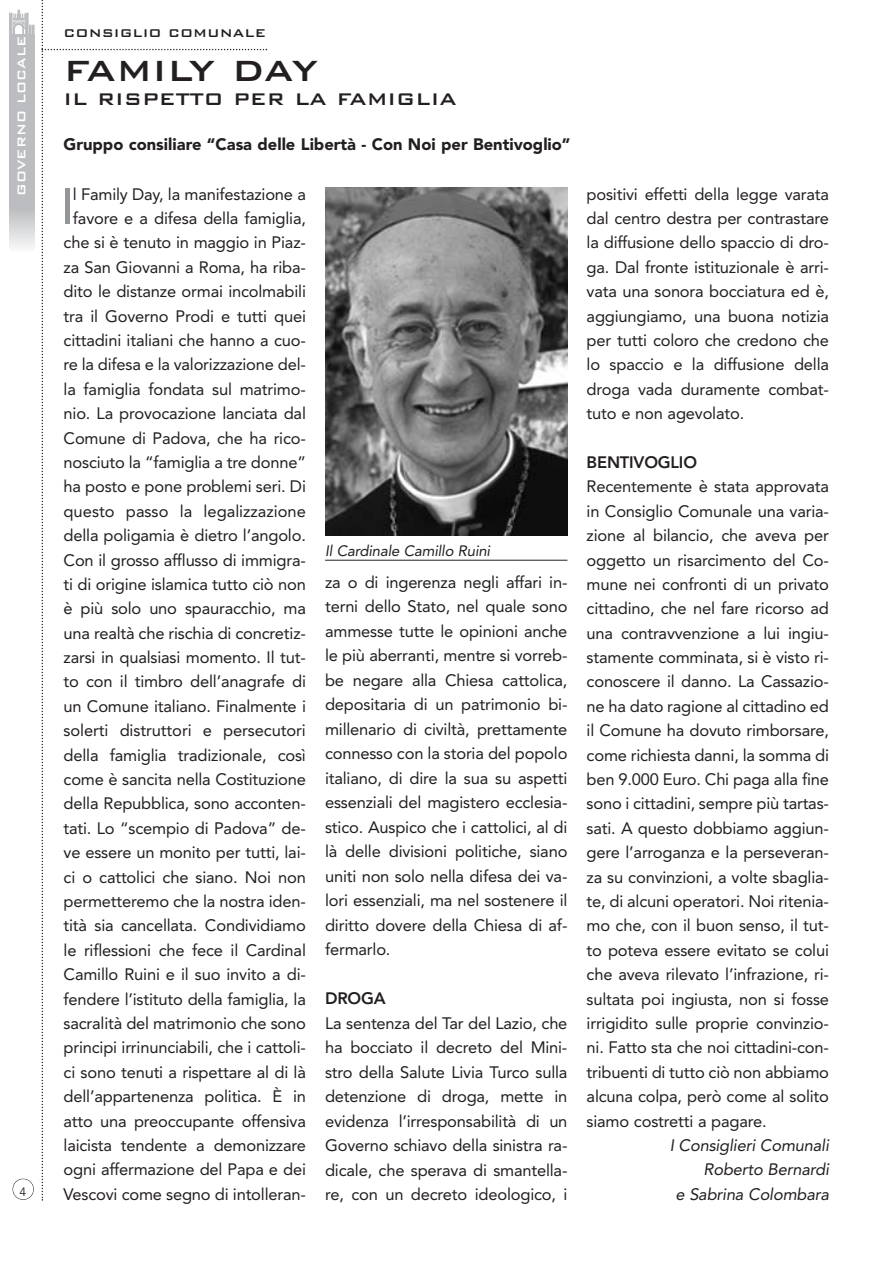
<style>
.page{position:relative;width:893px;height:1263px;background:#fff}
.page>*{position:absolute;margin:0;border:0;box-sizing:border-box;transform-origin:0 0}
.t1{font:50.4px "Avenir";color:#939598}
.t2{font:500 39px "Bank Gothic BT";letter-spacing:-.02em;color:#231f20}
.t3{font:500 22.5px "Bank Gothic BT";color:#231f20}
.t4{font:16.5px/24.5px "Avenir";letter-spacing:-.01em;color:#231f20;text-align:justify}
.t5{font:900 16.5px "Avenir";color:#231f20}
.t6{font:800 16.5px "Avenir";letter-spacing:-.01em;color:#231f20}
.t7{font:15px "Avenir";color:#231f20}
.t8{font:500 15px "Bank Gothic BT";color:#231f20}
.t9{font:500 15px "Bank Gothic BT";color:#fff}
.t10{font:12px "Avenir";color:#231f20}
</style>
<div class="page">
<div style="left:13px;top:1178px;width:21px;height:22px;border:1px solid #231f20;border-radius:50%"></div>
<div style="left:9px;top:35px;width:26px;height:174px;background:#bbbdc0"></div>
<div style="left:9px;top:209px;width:26px;height:43px;background:linear-gradient(to bottom,#bcbec0,#fbfbfb)"></div>
<svg style="left:9px;top:9px;width:26px;height:26px"></svg>
<svg style="left:42px;top:1px;width:225px;height:1199px"></svg>
<img style="left:325px;top:188px;width:242px;height:347px">
<hr style="left:325px;top:560px;width:242px;height:1px;background:#231f20">
<p class="t9" style="left:12px;top:196px;width:162px;rotate:-90deg">GOVERNO LOCALE</p>
<p class="t10" style="left:20px;top:1186px;width:8px">4</p>
<p class="t8" style="left:64px;top:23px;width:204px">CONSIGLIO COMUNALE</p>
<h2 class="t2" style="left:64px;top:45px;width:256px">FAMILY DAY</h2>
<h3 class="t3" style="left:64px;top:84px;width:395px">IL RISPETTO PER LA FAMIGLIA</h3>
<p class="t5" style="left:64px;top:137px;width:508px">Gruppo consiliare “Casa delle Libertà - Con Noi per Bentivoglio”</p>
<p class="t4" style="left:64px;top:183px;width:244px;text-align:center">l Family Day, la manifestazione a favore e a difesa della famiglia, che si è tenuto in maggio in Piaz&shy;za San Giovanni a Roma, ha riba&shy;dito le distanze ormai incolmabili tra il Governo Prodi e tutti quei cittadini italiani che hanno a cuo&shy;re la difesa e la valorizzazione del&shy;la famiglia fondata sul matrimo&shy;nio. La provocazione lanciata dal Comune di Padova, che ha rico&shy;nosciuto la “famiglia a tre donne” ha posto e pone problemi seri. Di questo passo la legalizzazione della poligamia è dietro l’angolo.<br>Con il grosso afflusso di immigra&shy;ti di origine islamica tutto ciò non è più solo uno spauracchio, ma una realtà che rischia di concretiz&shy;zarsi in qualsiasi momento. Il tut&shy;to con il timbro dell’anagrafe di un Comune italiano. Finalmente i solerti distruttori e persecutori della famiglia tradizionale, così come è sancita nella Costituzione della Repubblica, sono acconten&shy;tati. Lo “scempio di Padova” de&shy;ve essere un monito per tutti, lai&shy;ci o cattolici che siano. Noi non permetteremo che la nostra iden&shy;tità sia cancellata. Condividiamo le riflessioni che fece il Cardinal Camillo Ruini e il suo invito a di&shy;fendere l’istituto della famiglia, la sacralità del matrimonio che sono principi irrinunciabili, che i cattoli&shy;ci sono tenuti a rispettare al di là dell’appartenenza politica. È in atto una preoccupante offensiva laicista tendente a demonizzare ogni affermazione del Papa e dei Vescovi come segno di intolleran-</p>
<p class="t4" style="left:587px;top:183px;width:244px">positivi effetti della legge varata dal centro destra per contrastare la diffusione dello spaccio di dro&shy;ga. Dal fronte istituzionale è arri&shy;vata una sonora bocciatura ed è, aggiungiamo, una buona notizia per tutti coloro che credono che lo spaccio e la diffusione della droga vada duramente combat&shy;tuto e non agevolato.</p>
<h1 class="t1" style="left:61px;top:186px;width:15px">I</h1>
<p class="t6" style="left:587px;top:455px;width:112px">BENTIVOGLIO</p>
<p class="t4" style="left:587px;top:476px;width:244px">Recentemente è stata approvata</p>
<p class="t4" style="left:587px;top:500px;width:244px">in Consiglio Comunale una varia-</p>
<p class="t4" style="left:587px;top:524px;width:244px">zione al bilancio, che aveva per</p>
<p class="t4" style="left:587px;top:549px;width:244px">oggetto un risarcimento del Co-</p>
<p class="t4" style="left:587px;top:573px;width:244px">mune nei confronti di un privato</p>
<p class="t4" style="left:587px;top:598px;width:244px">cittadino, che nel fare ricorso ad</p>
<p class="t4" style="left:587px;top:622px;width:244px">una contravvenzione a lui ingiu-</p>
<p class="t4" style="left:587px;top:646px;width:244px">stamente comminata, si è visto ri-</p>
<p class="t4" style="left:587px;top:671px;width:244px">conoscere il danno. La Cassazio-</p>
<p class="t4" style="left:587px;top:695px;width:244px">ne ha dato ragione al cittadino ed</p>
<p class="t4" style="left:587px;top:720px;width:244px">il Comune ha dovuto rimborsare,</p>
<p class="t4" style="left:587px;top:744px;width:244px">come richiesta danni, la somma di</p>
<p class="t4" style="left:587px;top:768px;width:244px">ben 9.000 Euro. Chi paga alla fine</p>
<p class="t4" style="left:587px;top:793px;width:244px">sono i cittadini, sempre più tartas-</p>
<p class="t4" style="left:587px;top:817px;width:244px">sati. A questo dobbiamo aggiun-</p>
<p class="t4" style="left:587px;top:842px;width:244px">gere l’arroganza e la perseveran-</p>
<p class="t4" style="left:587px;top:866px;width:244px">za su convinzioni, a volte sbaglia-</p>
<p class="t4" style="left:587px;top:890px;width:244px">te, di alcuni operatori. Noi ritenia-</p>
<p class="t4" style="left:587px;top:915px;width:244px">mo che, con il buon senso, il tut-</p>
<p class="t4" style="left:587px;top:939px;width:244px">to poteva essere evitato se colui</p>
<p class="t4" style="left:587px;top:963px;width:244px">che aveva rilevato l’infrazione, ri-</p>
<p class="t4" style="left:587px;top:988px;width:244px">sultata poi ingiusta, non si fosse</p>
<p class="t4" style="left:587px;top:1012px;width:244px">irrigidito sulle proprie convinzio-</p>
<p class="t4" style="left:587px;top:1037px;width:244px">ni. Fatto sta che noi cittadini-con-</p>
<p class="t4" style="left:587px;top:1061px;width:244px">tribuenti di tutto ciò non abbiamo</p>
<p class="t4" style="left:587px;top:1085px;width:244px">alcuna colpa, però come al solito</p>
<p class="t4" style="left:587px;top:1110px;width:182px">siamo costretti a pagare.</p>
<p class="t4" style="left:670px;top:1134px;width:163px">I Consiglieri Comunali</p>
<p class="t4" style="left:703px;top:1159px;width:129px">Roberto Bernardi</p>
<p class="t4" style="left:675px;top:1183px;width:157px">e Sabrina Colombara</p>
<p class="t7" style="left:325px;top:544px;width:169px">Il Cardinale Camillo Ruini</p>
<p class="t4" style="left:325px;top:571px;width:244px">za o di ingerenza negli affari in&shy;terni dello Stato, nel quale sono ammesse tutte le opinioni anche le più aberranti, mentre si vorreb&shy;be negare alla Chiesa cattolica, depositaria di un patrimonio bi&shy;millenario di civiltà, prettamente connesso con la storia del popolo italiano, di dire la sua su aspetti essenziali del magistero ecclesia&shy;stico. Auspico che i cattolici, al di là delle divisioni politiche, siano uniti non solo nella difesa dei va&shy;lori essenziali, ma nel sostenere il diritto dovere della Chiesa di af&shy;fermarlo.</p>
<p class="t6" style="left:325px;top:992px;width:62px">DROGA</p>
<p class="t4" style="left:325px;top:1012px;width:244px">La sentenza del Tar del Lazio, che ha bocciato il decreto del Mini&shy;stro della Salute Livia Turco sulla detenzione di droga, mette in evidenza l’irresponsabilità di un Governo schiavo della sinistra ra&shy;dicale, che sperava di smantella&shy;re, con un decreto ideologico, i</p>
</div>
